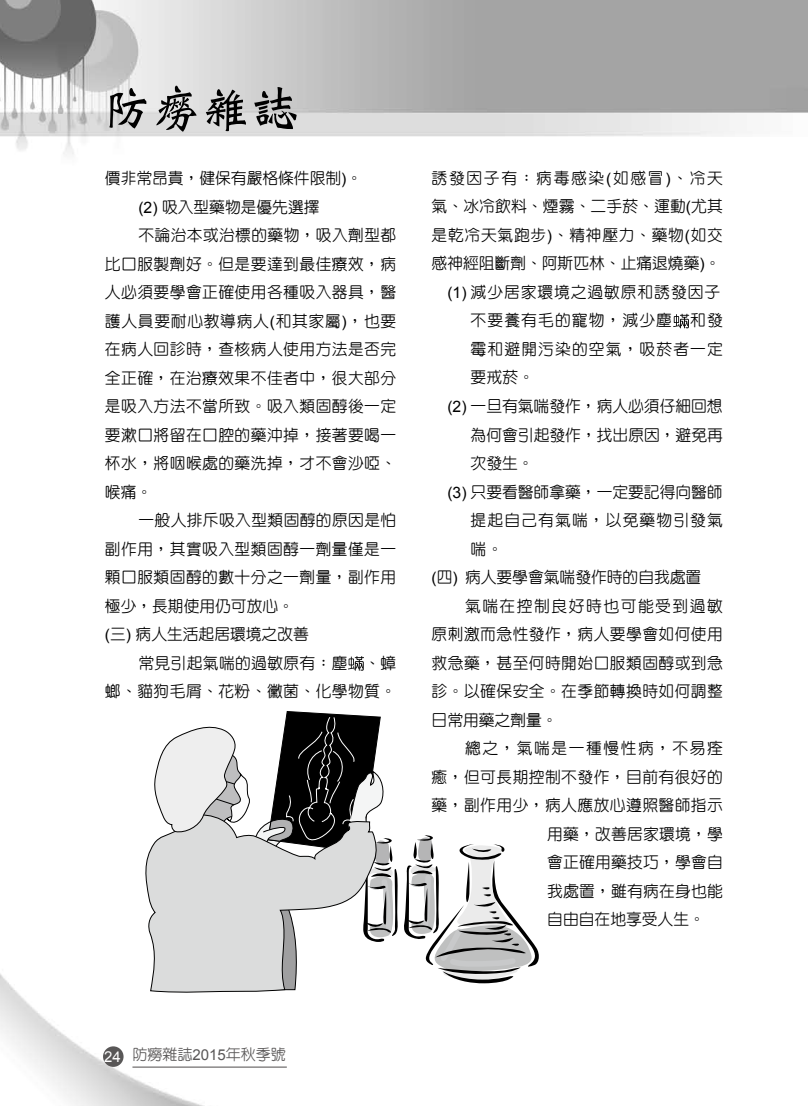
<style>
.page{position:relative;width:808px;height:1106px;background:#fff}
.page>*{position:absolute;margin:0;border:0;box-sizing:border-box;transform-origin:0 0}
.t1{font:500 15.75px "Yen Round";letter-spacing:.03em;color:#000}
.t2{font:500 15.75px "Yen Round";color:#000}
.t3{font:500 15.75px "Yen Round";letter-spacing:.075em;color:#000}
.t4{font:500 15.75px "Yen Round";letter-spacing:.1em;color:#000}
.t5{font:500 15.75px "Yen Round";letter-spacing:.01em;color:#000}
.t6{font:500 15.75px "Yen Round";letter-spacing:.105em;color:#000}
.t7{font:500 15.75px "Yen Round";letter-spacing:.06em;color:#000}
.t8{font:500 15.75px "Yen Round";letter-spacing:.07em;color:#000}
.t9{font:500 15px "Yen Round";color:#595757}
.s1{font-family:"Arial";font-weight:400}
.s2{font-family:"Arial";font-weight:400;color:#fff}
</style>
<div class="page">
<img style="left:0;top:0;width:808px;height:1106px">
<svg style="left:109px;top:86px;width:188px;height:46px;background:#a2a2a2"></svg>
<hr style="left:132px;top:1066px;width:155px;height:1px;background:#595757">
<div style="left:103px;top:1046px;width:21px;height:20px;background:#595757;border-radius:50%"></div>
<svg style="left:348px;top:656px;width:16px;height:14px"></svg>
<svg style="left:673px;top:314px;width:16px;height:14px"></svg>
<svg style="left:143px;top:811px;width:234px;height:182px"></svg>
<svg style="left:153px;top:710px;width:386px;height:280px"></svg>
<p class="t2" style="left:105px;top:170px;width:259px">價非常昂貴，健保有嚴格條件限制<span class="s1">)</span>。</p>
<p class="t2" style="left:138px;top:199px;width:183px"><span class="s1">(2)</span> 吸入型藥物是優先選擇</p>
<p class="t1" style="left:138px;top:227px;width:259px">不論治本或治標的藥物，吸入劑型都</p>
<p class="t1" style="left:105px;top:256px;width:293px">比口服製劑好。但是要達到最佳療效，病</p>
<p class="t1" style="left:105px;top:284px;width:293px">人必須要學會正確使用各種吸入器具，醫</p>
<p class="t1" style="left:105px;top:313px;width:293px">護人員要耐心教導病人<span class="s1">(</span>和其家屬<span class="s1">)</span>，也要</p>
<p class="t1" style="left:105px;top:341px;width:293px">在病人回診時，查核病人使用方法是否完</p>
<p class="t1" style="left:105px;top:370px;width:293px">全正確，在治療效果不佳者中，很大部分</p>
<p class="t1" style="left:105px;top:398px;width:293px">是吸入方法不當所致。吸入類固醇後一定</p>
<p class="t1" style="left:105px;top:427px;width:293px">要漱口將留在口腔的藥沖掉，接著要喝一</p>
<p class="t1" style="left:105px;top:455px;width:293px">杯水，將咽喉處的藥洗掉，才不會沙啞、</p>
<p class="t1" style="left:105px;top:484px;width:49px">喉痛。</p>
<p class="t1" style="left:138px;top:512px;width:259px">一般人排斥吸入型類固醇的原因是怕</p>
<p class="t1" style="left:105px;top:541px;width:293px">副作用，其實吸入型類固醇一劑量僅是一</p>
<p class="t1" style="left:105px;top:569px;width:293px">顆口服類固醇的數十分之一劑量，副作用</p>
<p class="t2" style="left:105px;top:598px;width:191px">極少，長期使用仍可放心。</p>
<p class="t2" style="left:105px;top:626px;width:205px"><span class="s1">(</span>三<span class="s1">)</span> 病人生活起居環境之改善</p>
<p class="t1" style="left:138px;top:655px;width:259px">常見引起氣喘的過敏原有：塵 、蟑</p>
<p class="t1" style="left:105px;top:683px;width:293px">螂、貓狗毛屑、花粉、黴菌、化學物質。</p>
<p class="t6" style="left:432px;top:170px;width:293px">誘發因子有：病毒感染<span class="s1">(</span>如感冒<span class="s1">)</span>、冷天</p>
<p class="t5" style="left:432px;top:198px;width:293px">氣、冰冷飲料、煙霧、二手菸、運動<span class="s1">(</span>尤其</p>
<p class="t1" style="left:432px;top:227px;width:293px">是乾冷天氣跑步<span class="s1">)</span>、精神壓力、藥物<span class="s1">(</span>如交</p>
<p class="t2" style="left:432px;top:255px;width:290px">感神經阻斷劑、阿斯匹林、止痛退燒藥<span class="s1">)</span>。</p>
<p class="t7" style="left:447px;top:284px;width:274px"><span class="s1">(1)</span> 減少居家環境之過敏原和誘發因子</p>
<p class="t8" style="left:471px;top:312px;width:254px">不要養有毛的寵物，減少塵 和發</p>
<p class="t3" style="left:471px;top:341px;width:254px">霉和避開污染的空氣，吸菸者一定</p>
<p class="t1" style="left:471px;top:369px;width:65px">要戒菸。</p>
<p class="t2" style="left:447px;top:398px;width:277px"><span class="s1">(2)</span> 一旦有氣喘發作，病人必須仔細回想</p>
<p class="t2" style="left:471px;top:426px;width:254px">為何會引起發作，找出原因，避免再</p>
<p class="t1" style="left:471px;top:455px;width:64px">次發生。</p>
<p class="t2" style="left:447px;top:483px;width:277px"><span class="s1">(3)</span> 只要看醫師拿藥，一定要記得向醫師</p>
<p class="t3" style="left:471px;top:512px;width:254px">提起自己有氣喘，以免藥物引發氣</p>
<p class="t1" style="left:471px;top:540px;width:34px">喘。</p>
<p class="t2" style="left:432px;top:569px;width:271px"><span class="s1">(</span>四<span class="s1">)</span> 病人要學會氣喘發作時的自我處置</p>
<p class="t4" style="left:465px;top:597px;width:259px">氣喘在控制良好時也可能受到過敏</p>
<p class="t1" style="left:432px;top:626px;width:293px">原刺激而急性發作，病人要學會如何使用</p>
<p class="t1" style="left:432px;top:654px;width:293px">救急藥，甚至何時開始口服類固醇或到急</p>
<p class="t1" style="left:432px;top:683px;width:293px">診。以確保安全。在季節轉換時如何調整</p>
<p class="t2" style="left:432px;top:711px;width:127px">日常用藥之劑量。</p>
<p class="t4" style="left:465px;top:740px;width:259px">總之，氣喘是一種慢性病，不易痊</p>
<p class="t1" style="left:432px;top:768px;width:293px">癒，但可長期控制不發作，目前有很好的</p>
<p class="t1" style="left:432px;top:797px;width:293px">藥，副作用少，病人應放心遵照醫師指示</p>
<p class="t1" style="left:547px;top:825px;width:177px">用藥，改善居家環境，學</p>
<p class="t1" style="left:547px;top:854px;width:177px">會正確用藥技巧，學會自</p>
<p class="t1" style="left:547px;top:882px;width:177px">我處置，雖有病在身也能</p>
<p class="t2" style="left:547px;top:911px;width:159px">自由自在地享受人生。</p>
<p class="t9" style="left:104px;top:1047px;width:183px"><span class="s2">24</span> 防癆雜誌<span class="s1">2015</span>年秋季號</p>
</div>
